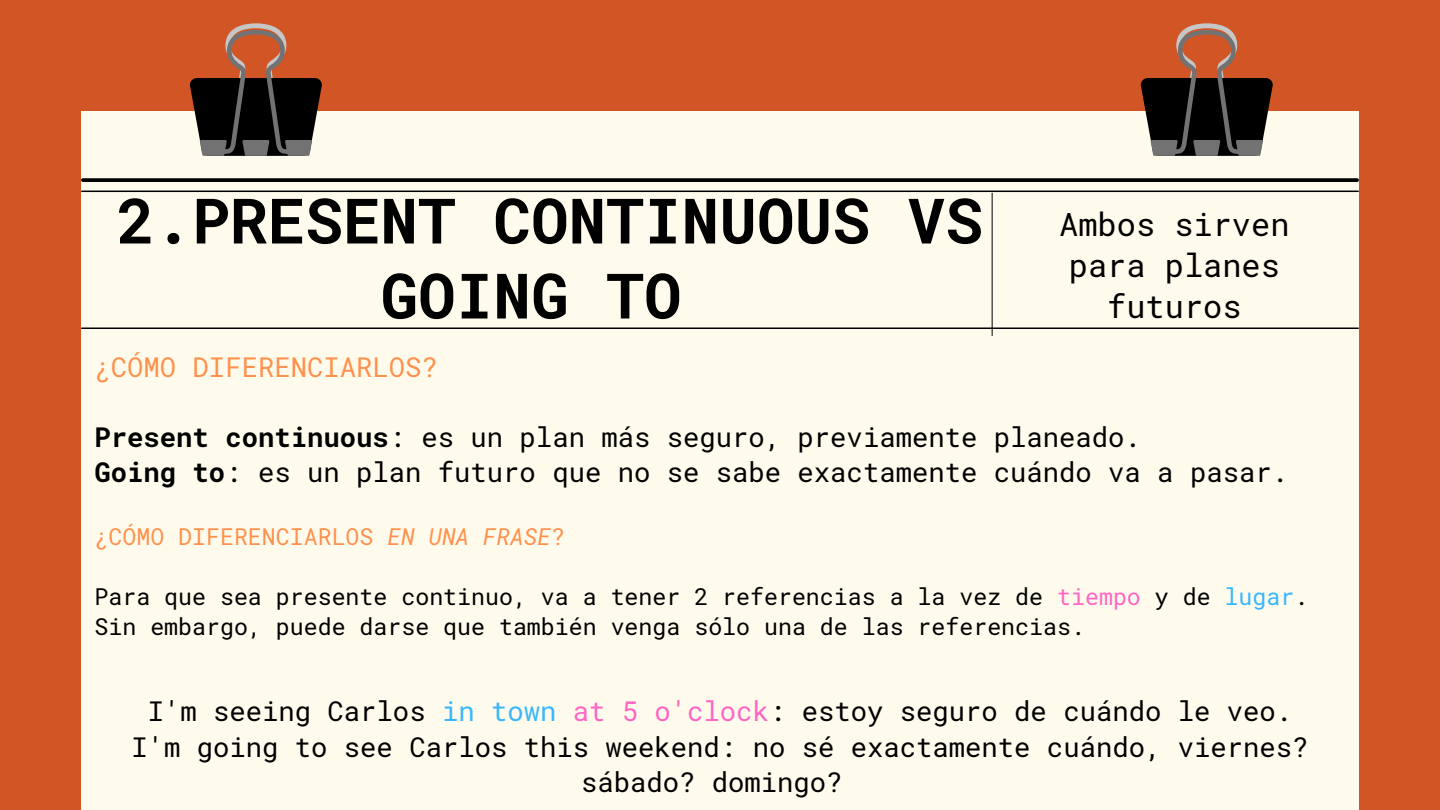
<style>
.page{position:relative;width:1440px;height:810px;background:#d25525}
.page>*{position:absolute;margin:0;border:0;box-sizing:border-box;transform-origin:0 0}
.t1{font:700 62.7px/75px "Roboto Mono";color:#000}
.t2{font:32px/41.2px "Roboto Mono";color:#000;text-align:center}
.t3{font:27.2px/35.2px "Roboto Mono";color:#000}
.t4{font:27.2px "Roboto Mono";color:#ff914d}
.t5{font:23.2px/30px "Roboto Mono";color:#000}
.t6{font:23.2px "Roboto Mono";color:#ff914d}
.s1{font-weight:700}
.s2{font-style:italic}
.s3{color:#ff66c4}
.s4{color:#38b6ff}
</style>
<div class="page">
<div style="left:81px;top:111px;width:1278px;height:699px;background:#fffbec"></div>
<svg style="left:83px;top:178px;width:1274px;height:4px;background:#0f0f0e"></svg>
<hr style="left:82px;top:328px;width:1276px;height:1px;background:#000">
<hr style="left:992px;top:193px;width:1px;height:143px;background:#000">
<hr style="left:82px;top:191px;width:1276px;height:1px;background:#000">
<svg style="left:190px;top:23px;width:132px;height:133px"></svg>
<svg style="left:1141px;top:23px;width:132px;height:133px"></svg>
<h1 class="t1" style="left:380px;top:182px;width:604px;text-indent:-264px">2.PRESENT CONTINUOUS VS<br>GOING TO</h1>
<p class="t4" style="left:95px;top:348px;width:345px">¿CÓMO DIFERENCIARLOS?</p>
<p class="t2" style="left:1059px;top:203px;width:232px">Ambos sirven para planes futuros</p>
<p class="t3" style="left:95px;top:419px;width:1195px"><span class="s1">Present continuous</span>: es un plan más seguro, previamente planeado.<br><span class="s1">Going to</span>: es un plan futuro que no se sabe exactamente cuándo va a pasar.</p>
<p class="t6" style="left:95px;top:521px;width:472px">¿CÓMO DIFERENCIARLOS <span class="s2">EN UNA FRASE</span>?</p>
<p class="t5" style="left:95px;top:581px;width:1215px">Para que sea presente continuo, va a tener 2 referencias a la vez de <span class="s3">tiempo</span> y de <span class="s4">lugar</span>.<br>Sin embargo, puede darse que también venga sólo una de las referencias.</p>
<p class="t3" style="left:148px;top:693px;width:1146px">I'm seeing Carlos <span class="s4">in town</span> <span class="s3">at 5 o'clock</span>: estoy seguro de cuándo le veo.</p>
<p class="t3" style="left:131px;top:728px;width:1179px">I'm going to see Carlos this weekend: no sé exactamente cuándo, viernes?</p>
<p class="t3" style="left:581px;top:764px;width:263px">sábado? domingo?</p>
</div>
